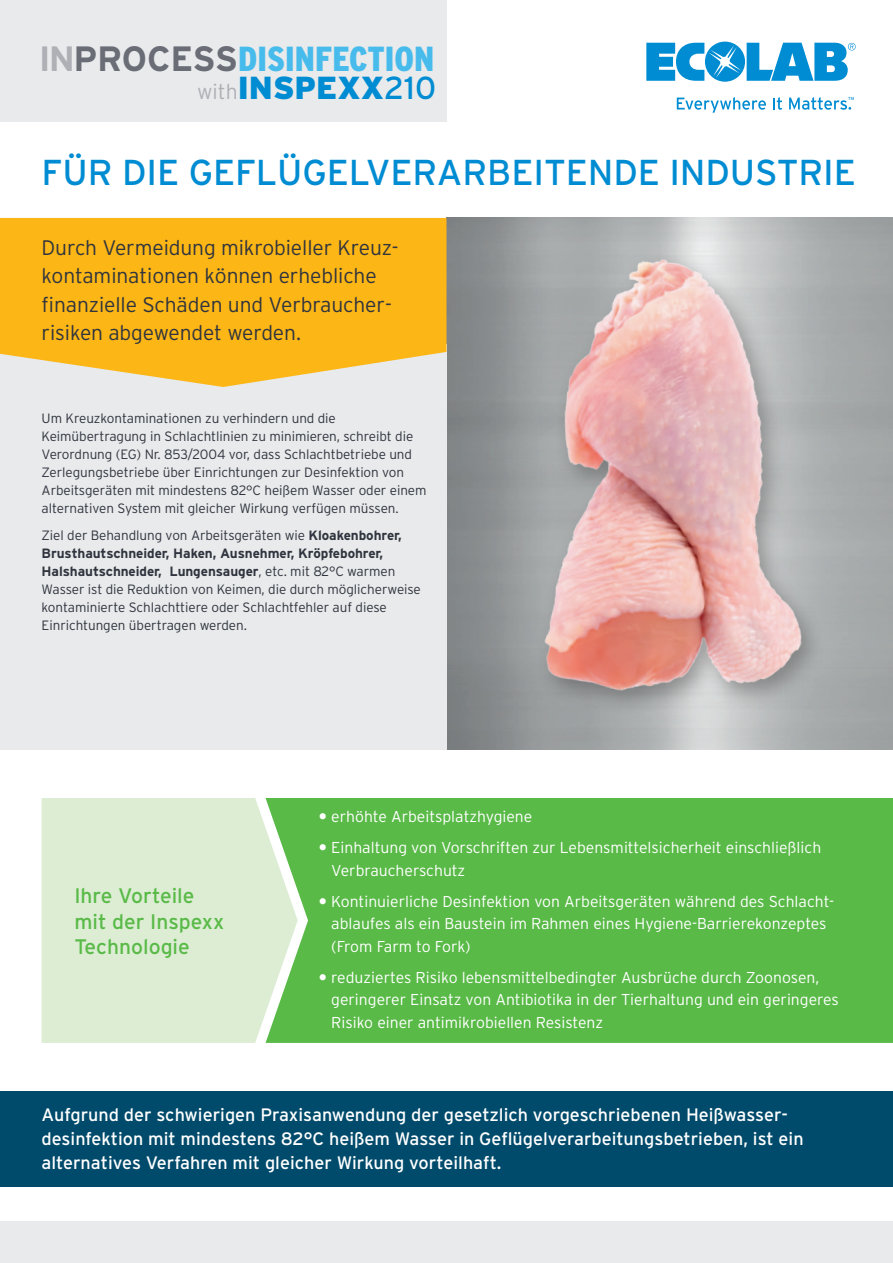
<style>
.page{position:relative;width:893px;height:1263px;background:#fff}
.page>*{position:absolute;margin:0;border:0;box-sizing:border-box;transform-origin:0 0}
.t1{font:36px "Interstate";letter-spacing:-.005em;color:#008cd2}
.t2{font:900 condensed 34.8px "Interstate";color:#47bbeb}
.t3{font:900 31.8px "Interstate";color:#008cd2}
.t4{font:300 21px/28.5px "Interstate";letter-spacing:-.005em;color:#30343e}
.t5{font:21px/25.5px "Interstate";color:#59ba47}
.t6{font:18px/24px "Interstate";color:#fff}
.t7{font:300 15.75px/22.5px "Interstate";color:#fff}
.t8{font:300 13.5px/18px "Interstate";letter-spacing:-.005em;color:#30343e}
.t9{font:300 13.5px/26.5px "Interstate";color:#fff}
.t10{font:4.35px "Interstate";color:#008cd2}
.s1{font-weight:700;font-stretch:normal;font-size:35.1px;color:#aeb0b6}
.s2{font-weight:700;font-stretch:normal;font-size:35.1px;color:#6a6d76}
.s3{font-weight:300;font-size:21.15px;color:#aeb0b6}
.s4{font-weight:400}
.s5{font-weight:700}
</style>
<div class="page">
<svg style="left:646px;top:42px;width:210px;height:40px"></svg>
<svg style="left:677px;top:97px;width:89px;height:16px"></svg>
<svg style="left:773px;top:97px;width:9px;height:13px"></svg>
<svg style="left:789px;top:97px;width:62px;height:13px"></svg>
<img style="left:446px;top:218px;width:447px;height:531px">
<div style="left:0;top:344px;width:446px;height:405px;background:#e8eaeb"></div>
<img style="left:456px;top:217px;width:432px;height:533px">
<div style="left:0;top:1221px;width:893px;height:42px;background:#e8eaeb"></div>
<div style="left:0;top:0;width:446px;height:121px;background:#e8eaeb"></div>
<svg style="left:0;top:218px;width:446px;height:169px;background:#f9bb2a"></svg>
<div style="left:0;top:1091px;width:893px;height:95px;background:#004b6c"></div>
<div style="left:298px;top:798px;width:595px;height:245px;background:#59ba47"></div>
<svg style="left:42px;top:798px;width:256px;height:245px;background:#d6ebce"></svg>
<svg style="left:320px;top:869px;width:5px;height:6px"></svg>
<svg style="left:320px;top:914px;width:5px;height:5px"></svg>
<svg style="left:320px;top:813px;width:6px;height:9px"></svg>
<svg style="left:320px;top:843px;width:6px;height:8px"></svg>
<svg style="left:320px;top:898px;width:6px;height:6px"></svg>
<svg style="left:320px;top:974px;width:6px;height:6px"></svg>
<h2 class="t2" style="left:39px;top:38px;width:397px"><span class="s1">IN</span><span class="s2">PROCESS</span>DISINFECTION</h2>
<h3 class="t3" style="left:197px;top:69px;width:241px"><span class="s3">with</span>INSPEXX<span class="s4">210</span></h3>
<p class="t10" style="left:848px;top:96px;width:8px">TM</p>
<h1 class="t1" style="left:42px;top:150px;width:816px">Für die geflügelverarbeitende I ndustrie</h1>
<h3 class="t4" style="left:42px;top:233px;width:359px">Durch Vermeidung mikrobieller Kreuz&shy;kontaminationen können erhebliche finanzielle Schäden und Verbraucher&shy;risiken abgewendet werden.</h3>
<p class="t8" style="left:42px;top:409px;width:387px">Um Kreuzkontaminationen zu verhindern und die Keimübertragung in Schlachtlinien zu minimieren, schreibt die Verordnung (EG) Nr. 853/2004 vor, dass Schlachtbetriebe und Zerlegungsbetriebe über Einrichtungen zur Desinfektion von Arbeitsgeräten mit mindestens 82°C heißem Wasser oder einem alternativen System mit gleicher Wirkung verfügen müssen.</p>
<p class="t8" style="left:42px;top:526px;width:381px">Ziel der Behandlung von Arbeitsgeräten wie <span class="s5">Kloakenbohrer, Brusthautschneider, Haken, Ausnehmer, Kröpfebohrer, Halshautschneider, Lungensauger</span>, etc. mit 82°C warmen Wasser ist die Reduktion von Keimen, die durch möglicherweise kontaminierte Schlachttiere oder Schlachtfehler auf diese Einrichtungen übertragen werden.</p>
<h3 class="t5" style="left:74px;top:883px;width:151px">I hre Vorteile mit der I nspexx<br>Technologie</h3>
<p class="t7" style="left:331px;top:801px;width:491px;line-height:31px">erhöhte Arbeitsplatzhygiene<br>Einhaltung von Vorschriften zur Lebensmittelsicherheit einschließlich</p>
<p class="t7" style="left:331px;top:855px;width:505px;line-height:31px">Verbraucherschutz<br>Kontinuierliche Desinfektion von Arbeitsgeräten während des Schlacht-</p>
<p class="t7" style="left:331px;top:912px;width:497px">ablaufes als ein Baustein im Rahmen eines Hygiene-Barrierekonzeptes (From Farm to Fork)</p>
<p class="t7" style="left:331px;top:966px;width:509px">reduziertes Risiko lebensmittelbedingter Ausbrüche durch Zoonosen, geringerer Einsatz von Antibiotika in der Tierhaltung und ein geringeres<br>Risiko einer antimikrobiellen Resistenz</p>
<p class="t9" style="left:329px;top:806px;width:463px">Your increased workplace hygiene<br>Your compliance with food safety regulations including consumer protection</p>
<p class="t9" style="left:329px;top:903px;width:481px">The reduced risk of foodborne outbreaks caused by zoonoses, decreased use of</p>
<p class="t6" style="left:42px;top:1102px;width:763px">Aufgrund der schwierigen Praxisanwendung der gesetzlich vorgeschriebenen Heißwasser&shy;desinfektion mit mindestens 82°C heißem Wasser in Geflügelverarbeitungsbetrieben, ist ein alternatives Verfahren mit gleicher Wirkung vorteilhaft.</p>
</div>
